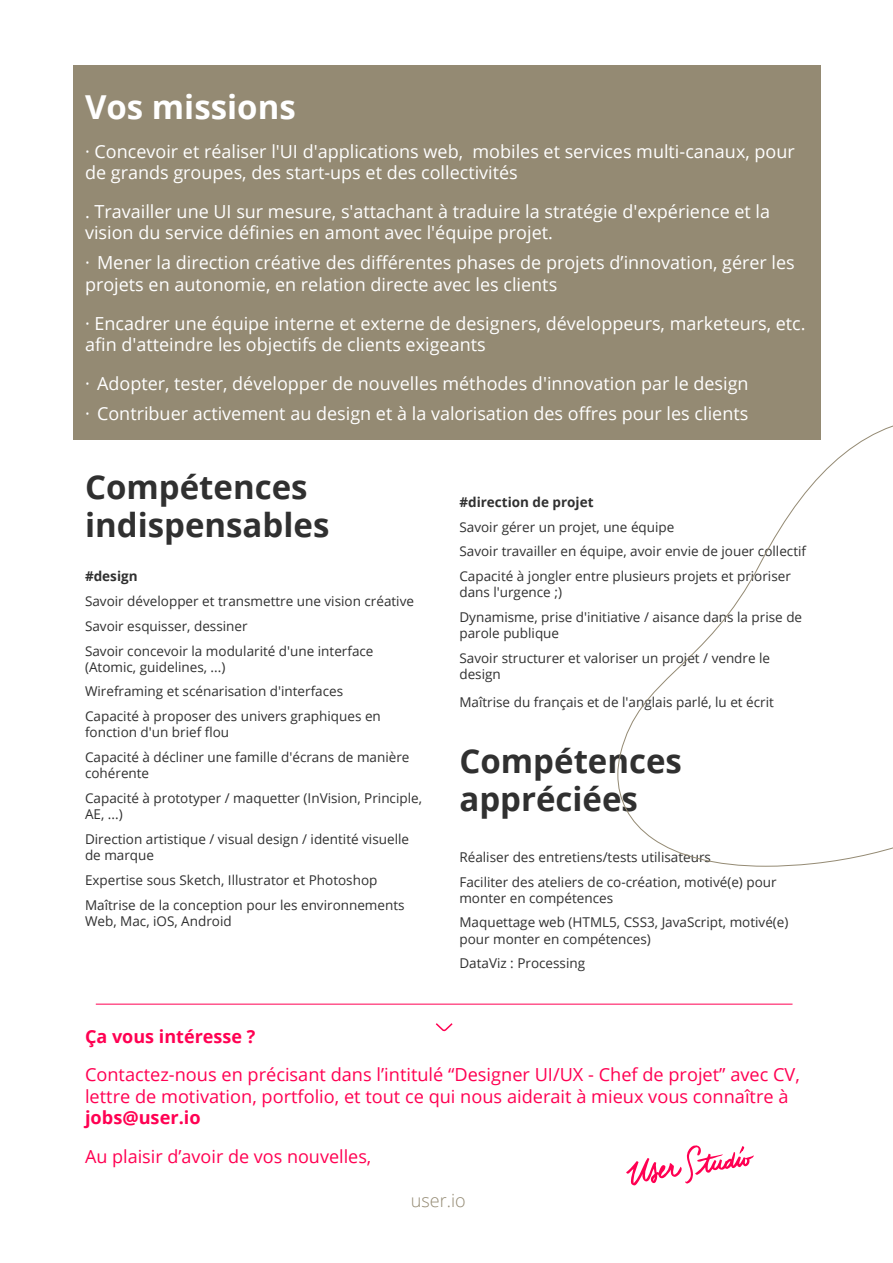
<style>
.page{position:relative;width:893px;height:1263px;background:#fff}
.page>*{position:absolute;margin:0;border:0;box-sizing:border-box;transform-origin:0 0}
.t1{font:700 33px/37.5px "Open Sans";color:#303030}
.t2{font:700 33px "Open Sans";color:#fff}
.t3{font:18px/21.6px "Open Sans";color:#fff}
.t4{font:18px/21.6px "Open Sans";color:#ff0052}
.t5{font:700 18px "Open Sans";color:#ff0052}
.t6{font:300 18px "Open Sans";color:#948a73}
.t7{font:13.5px/16.2px "Open Sans";color:#303030}
.t8{font:700 13.5px "Open Sans";color:#303030}
.s1{font-weight:700}
</style>
<div class="page">
<div style="left:73px;top:66px;width:748px;height:374px;background:#948a73"></div>
<hr style="left:96px;top:1004px;width:696px;height:1px;background:#ff0052">
<svg style="left:435px;top:1023px;width:18px;height:9px"></svg>
<svg style="left:617px;top:425px;width:276px;height:442px"></svg>
<svg style="left:626px;top:1145px;width:128px;height:40px"></svg>
<p class="t2" style="left:85px;top:84px;width:212px">Vos missions</p>
<p class="t3" style="left:85px;top:140px;width:711px">· Concevoir et réaliser l'UI d'applications web, mobiles et services multi-canaux, pour de grands groupes, des start-ups et des collectivités</p>
<p class="t3" style="left:85px;top:200px;width:687px">. Travailler une UI sur mesure, s'attachant à traduire la stratégie d'expérience et la vision du service définies en amont avec l'équipe projet.</p>
<p class="t3" style="left:85px;top:252px;width:711px">· Mener la direction créative des différentes phases de projets d’innovation, gérer les projets en autonomie, en relation directe avec les clients</p>
<p class="t3" style="left:85px;top:312px;width:722px">· Encadrer une équipe interne et externe de designers, développeurs, marketeurs, etc. afin d'atteindre les objectifs de clients exigeants</p>
<p class="t3" style="left:85px;top:372px;width:665px">· Adopter, tester, développer de nouvelles méthodes d'innovation par le design</p>
<p class="t3" style="left:85px;top:402px;width:665px">· Contribuer activement au design et à la valorisation des offres pour les clients</p>
<p class="t1" style="left:85px;top:468px;width:246px">Compétences indispensables</p>
<p class="t8" style="left:85px;top:567px;width:54px">#design</p>
<p class="t7" style="left:85px;top:593px;width:330px">Savoir développer et transmettre une vision créative</p>
<p class="t7" style="left:85px;top:617px;width:164px">Savoir esquisser, dessiner</p>
<p class="t7" style="left:85px;top:642px;width:290px">Savoir concevoir la modularité d'une interface (Atomic, guidelines, ...)</p>
<p class="t7" style="left:85px;top:683px;width:260px">Wireframing et scénarisation d'interfaces</p>
<p class="t7" style="left:85px;top:708px;width:297px">Capacité à proposer des univers graphiques en fonction d'un brief flou</p>
<p class="t7" style="left:85px;top:749px;width:326px">Capacité à décliner une famille d'écrans de manière cohérente</p>
<p class="t7" style="left:85px;top:790px;width:338px">Capacité à prototyper / maquetter (InVision, Principle,<br>AE, ...)</p>
<p class="t7" style="left:85px;top:830px;width:326px">Direction artistique / visual design / identité visuelle de marque</p>
<p class="t7" style="left:85px;top:871px;width:294px">Expertise sous Sketch, Illustrator et Photoshop</p>
<p class="t7" style="left:85px;top:896px;width:321px">Maîtrise de la conception pour les environnements<br>Web, Mac, iOS, Android</p>
<p class="t8" style="left:459px;top:492px;width:136px">#direction de projet</p>
<p class="t7" style="left:459px;top:518px;width:217px">Savoir gérer un projet, une équipe</p>
<p class="t7" style="left:459px;top:543px;width:348px">Savoir travailler en équipe, avoir envie de jouer collectif</p>
<p class="t7" style="left:459px;top:568px;width:333px">Capacité à jongler entre plusieurs projets et prioriser dans l'urgence ;)</p>
<p class="t7" style="left:459px;top:608px;width:344px">Dynamisme, prise d'initiative / aisance dans la prise de parole publique</p>
<p class="t7" style="left:459px;top:649px;width:312px">Savoir structurer et valoriser un projet / vendre le design</p>
<p class="t7" style="left:459px;top:694px;width:316px">Maîtrise du français et de l'anglais parlé, lu et écrit</p>
<p class="t1" style="left:459px;top:741px;width:224px">Compétences appréciées</p>
<p class="t7" style="left:459px;top:848px;width:253px">Réaliser des entretiens/tests utilisateurs</p>
<p class="t7" style="left:459px;top:873px;width:319px">Faciliter des ateliers de co-création, motivé(e) pour monter en compétences</p>
<p class="t7" style="left:459px;top:914px;width:331px">Maquettage web (HTML5, CSS3, JavaScript, motivé(e) pour monter en compétences)</p>
<p class="t7" style="left:459px;top:955px;width:127px">DataViz : Processing</p>
<p class="t5" style="left:85px;top:1023px;width:172px">Ça vous intéresse ?</p>
<p class="t4" style="left:85px;top:1063px;width:716px">Contactez-nous en précisant dans l’intitulé “Designer UI/UX - Chef de projet” avec CV, lettre de motivation, portfolio, et tout ce qui nous aiderait à mieux vous connaître à <span class="s1">jobs@user.io</span></p>
<p class="t4" style="left:85px;top:1145px;width:288px">Au plaisir d’avoir de vos nouvelles,</p>
<p class="t6" style="left:411px;top:1188px;width:56px">user.io</p>
</div>
